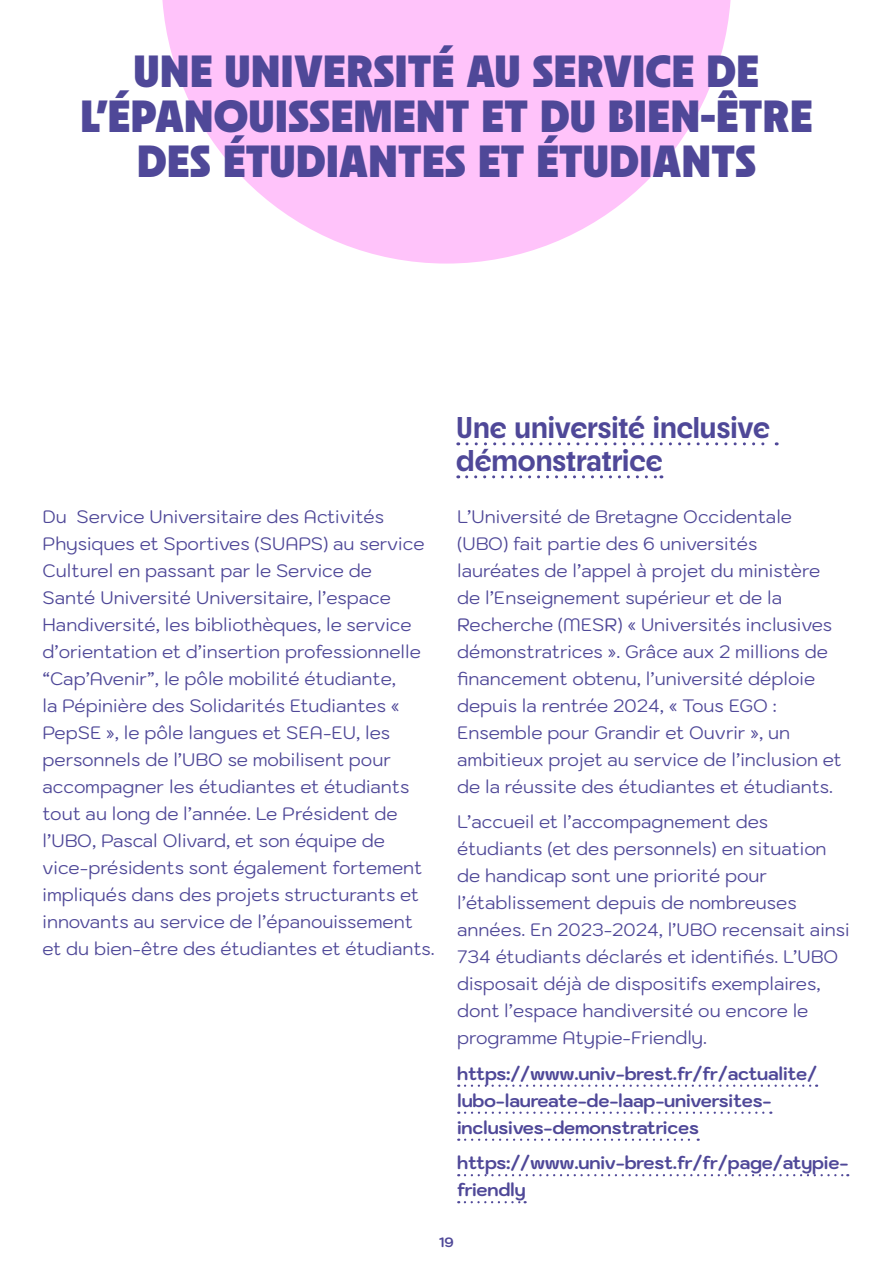
<style>
.page{position:relative;width:893px;height:1263px;background:#fff}
.page>*{position:absolute;margin:0;border:0;box-sizing:border-box;transform-origin:0 0}
.t1{font:900 45px/45px "Neighbor";color:#4f4898;text-align:center}
.t2{font:700 30px/33px "Neighbor";color:#4f4898}
.t3{font:18px/27px "Kodchasan";color:#4f4898}
.t4{font:700 18px/27px "Kodchasan";letter-spacing:-.01em;color:#4f4898}
.t5{font:700 13.5px "Kodchasan";color:#4f4898}
</style>
<div class="page">
<svg style="left:162px;top:0;width:569px;height:264px;fill:#ffc3fa"></svg>
<svg style="left:465px;top:1084px;width:352px;height:3px"></svg>
<svg style="left:465px;top:1111px;width:306px;height:3px"></svg>
<svg style="left:465px;top:1138px;width:234px;height:3px"></svg>
<svg style="left:465px;top:1174px;width:383px;height:2px"></svg>
<svg style="left:465px;top:1201px;width:61px;height:2px"></svg>
<svg style="left:467px;top:442px;width:310px;height:3px"></svg>
<svg style="left:467px;top:475px;width:195px;height:3px"></svg>
<h1 class="t1" style="left:80px;top:48px;width:734px">UNE UNIVERSITÉ AU SERVICE DE<br>L’ÉPANOUISSEMENT ET DU BIEN-ÊTRE<br>DES ÉTUDIANTES ET ÉTUDIANTS</h1>
<p class="t3" style="left:43px;top:503px;width:394px">Du Service Universitaire des Activités Physiques et Sportives (SUAPS) au service Culturel en passant par le Service de<br>Santé Université Universitaire, l’espace Handiversité, les bibliothèques, le service d’orientation et d’insertion professionnelle “Cap’Avenir”, le pôle mobilité étudiante,<br>la Pépinière des Solidarités Etudiantes « PepSE », le pôle langues et SEA-EU, les personnels de l’UBO se mobilisent pour accompagner les étudiantes et étudiants tout au long de l’année. Le Président de l’UBO, Pascal Olivard, et son équipe de vice-présidents sont également fortement impliqués dans des projets structurants et innovants au service de l’épanouissement et du bien-être des étudiantes et étudiants.</p>
<h2 class="t2" style="left:456px;top:411px;width:315px">Une université inclusive démonstratrice</h2>
<p class="t3" style="left:457px;top:503px;width:386px">L’Université de Bretagne Occidentale (UBO) fait partie des 6 universités lauréates de l’appel à projet du ministère de l’Enseignement supérieur et de la Recherche (MESR) « Universités inclusives démonstratrices ». Grâce aux 2 millions de financement obtenu, l’université déploie depuis la rentrée 2024, « Tous EGO :<br>Ensemble pour Grandir et Ouvrir », un ambitieux projet au service de l’inclusion et de la réussite des étudiantes et étudiants.</p>
<p class="t3" style="left:457px;top:808px;width:394px">L’accueil et l’accompagnement des étudiants (et des personnels) en situation de handicap sont une priorité pour l’établissement depuis de nombreuses années. En 2023-2024, l’UBO recensait ainsi 734 étudiants déclarés et identifiés. L’UBO disposait déjà de dispositifs exemplaires, dont l’espace handiversité ou encore le programme Atypie-Friendly.</p>
<p class="t4" style="left:457px;top:1060px;width:362px">https://www.univ-brest.fr/fr/actualite/ lubo-laureate-de-laap-universites&shy;inclusives-demonstratrices</p>
<p class="t4" style="left:457px;top:1149px;width:393px">https://www.univ-brest.fr/fr/page/atypie&shy;friendly</p>
<p class="t5" style="left:439px;top:1234px;width:16px">19</p>
</div>
